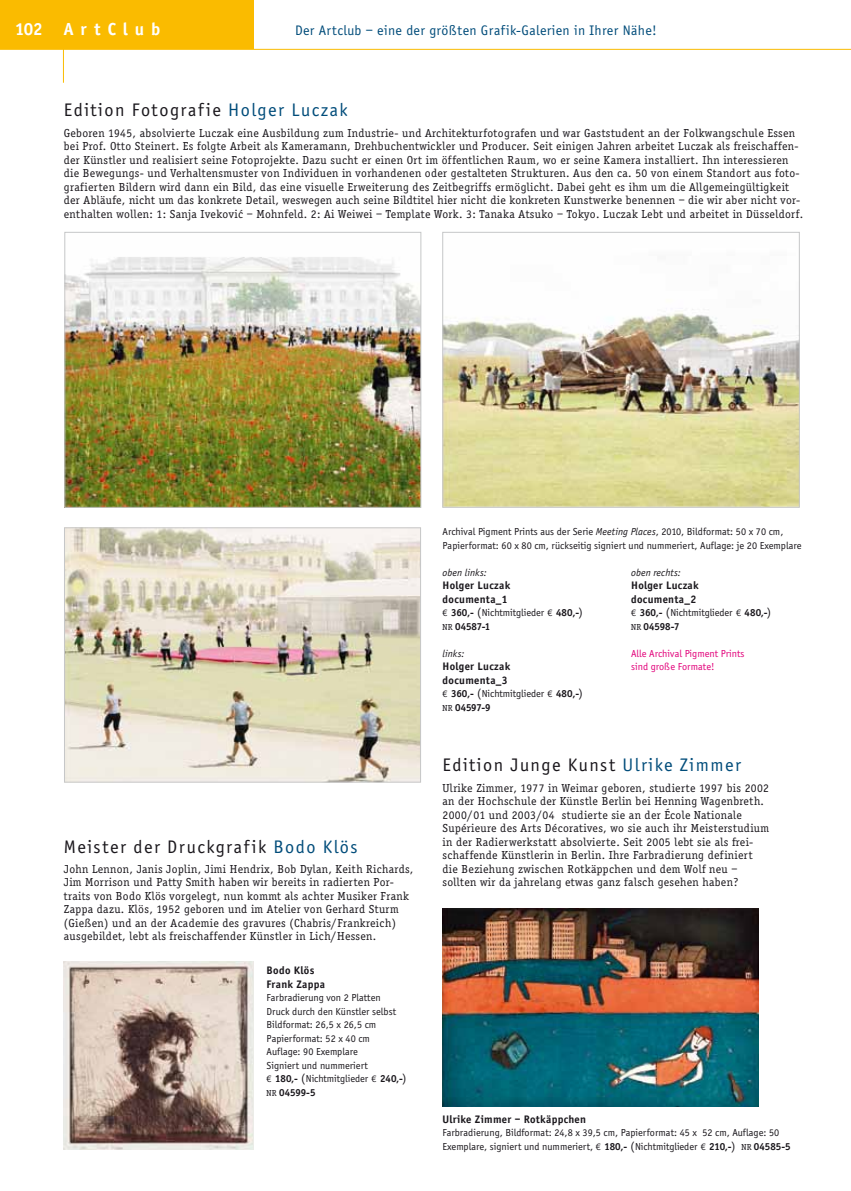
<style>
.page{position:relative;width:851px;height:1191px;background:#fff}
.page>*{position:absolute;margin:0;border:0;box-sizing:border-box;transform-origin:0 0}
.t1{font:18.75px "Officina Sans";letter-spacing:.08em;color:#1a171c}
.t2{font:700 18px "Officina Sans";letter-spacing:.39em;color:#fff}
.t3{font:14.25px "Officina Sans";letter-spacing:.025em;color:#004c7a}
.t4{font:12px/13.5px "Officina Serif";letter-spacing:.03em;color:#1a171c}
.t5{font:700 11.25px/13.5px "Officina Sans";letter-spacing:.03em;color:#1a171c}
.t6{font:10.5px/13.5px "Officina Sans";color:#1a171c}
.t7{font:10.5px/13.5px "Officina Sans";color:#e2007a}
.t8{font:700 10.5px "Officina Serif";letter-spacing:-.015em;color:#1a171c}
.t9{font:italic 10.5px "Officina Sans";letter-spacing:.01em;color:#1a171c}
.s1{color:#004c7a}
.s2{font-family:"Linotype Euro Font Rto S";font-size:9.75px}
.s3{font-weight:700}
.s4{font-family:"Officina Serif";font-size:12px}
.s5{font-weight:400;font-size:9px}
.s6{font-style:italic}
.s7{font-family:"Officina Serif";font-size:9px}
.s8{font-family:"Officina Serif";font-weight:700}
</style>
<div class="page">
<hr style="left:0;top:49px;width:850px;height:1px;background:#fabb00">
<hr style="left:63px;top:49px;width:1px;height:34px;background:#fabb00">
<div style="left:0;top:0;width:253px;height:49px;background:#fabb00"></div>
<img style="left:64px;top:962px;width:189px;height:187px">
<img style="left:442px;top:908px;width:316px;height:198px">
<img style="left:66px;top:257px;width:353px;height:249px">
<div style="left:64px;top:232px;width:357px;height:276px;border:1px solid #c6c7c8"></div>
<img style="left:444px;top:309px;width:353px;height:197px">
<div style="left:442px;top:232px;width:357px;height:276px;border:1px solid #c6c7c8"></div>
<img style="left:66px;top:529px;width:353px;height:251px">
<div style="left:64px;top:527px;width:357px;height:255px;border:1px solid #c6c7c8"></div>
<h2 class="t2" style="left:15px;top:19px;width:147px">102 ArtClub</h2>
<p class="t3" style="left:295px;top:23px;width:363px">Der Artclub – eine der größten Grafik-Galerien in Ihrer Nähe!</p>
<h1 class="t1" style="left:64px;top:100px;width:285px">Edition Fotografie <span class="s1">Holger Luczak</span></h1>
<p class="t4" style="left:64px;top:126px;width:740px">Geboren 1945, absolvierte Luczak eine Ausbildung zum Industrie- und Architekturfotografen und war Gaststudent an der Folkwangschule Essen bei Prof. Otto Steinert. Es folgte Arbeit als Kameramann, Drehbuchentwickler und Producer. Seit einigen Jahren arbeitet Luczak als freischaffen&shy;der Künstler und realisiert seine Fotoprojekte. Dazu sucht er einen Ort im öffentlichen Raum, wo er seine Kamera installiert. Ihn interessieren die Bewegungs- und Verhaltensmuster von Individuen in vorhandenen oder gestalteten Strukturen. Aus den ca. 50 von einem Standort aus foto&shy;grafierten Bildern wird dann ein Bild, das eine visuelle Erweiterung des Zeitbegriffs ermöglicht. Dabei geht es ihm um die Allgemeingültigkeit der Abläufe, nicht um das konkrete Detail, weswegen auch seine Bildtitel hier nicht die konkreten Kunstwerke benennen – die wir aber nicht vor&shy;enthalten wollen: 1: Sanja Ivekovi´c – Mohnfeld. 2: Ai Weiwei – Template Work. 3: Tanaka Atsuko – Tokyo. Luczak Lebt und arbeitet in Düsseldorf.</p>
<h1 class="t1" style="left:64px;top:836px;width:295px">Meister der Druckgrafik <span class="s1">Bodo Klös</span></h1>
<p class="t4" style="left:64px;top:862px;width:351px">John Lennon, Janis Joplin, Jimi Hendrix, Bob Dylan, Keith Richards, Jim Morrison und Patty Smith haben wir bereits in radierten Por&shy;traits von Bodo Klös vorgelegt, nun kommt als achter Musiker Frank Zappa dazu. Klös, 1952 geboren und im Atelier von Gerhard Sturm (Gießen) und an der Academie des gravures (Chabris/Frankreich) ausgebildet, lebt als freischaffender Künstler in Lich/Hessen.</p>
<p class="t5" style="left:266px;top:963px;width:60px">Bodo Klös<br>Frank Zappa</p>
<p class="t6" style="left:266px;top:991px;width:141px">Farbradierung von 2 Platten<br>Druck durch den Künstler selbst<br>Bildformat: 26,5 x 26,5 cm<br>Papierformat: 52 x 40 cm<br>Auflage: 90 Exemplare<br>Signiert und nummeriert<br><span class="s2">F</span> <span class="s3">180,-</span> <span class="s4">(</span>Nichtmitglieder <span class="s2">F</span> <span class="s3">240,-</span><span class="s4">)</span></p>
<p class="t8" style="left:266px;top:1085px;width:50px"><span class="s5">NR</span> 04599-5</p>
<p class="t6" style="left:442px;top:525px;width:360px">Archival Pigment Prints aus der Serie <span class="s6">Meeting Places</span>, 2010, Bildformat: 50 x 70 cm,<br>Papierformat: 60 x 80 cm, rückseitig signiert und nummeriert, Auflage: je 20 Exemplare</p>
<p class="t9" style="left:442px;top:566px;width:46px">oben links:</p>
<p class="t5" style="left:442px;top:578px;width:69px">Holger Luczak documenta_1</p>
<p class="t6" style="left:442px;top:606px;width:142px"><span class="s2">F</span> <span class="s3">360,-</span> <span class="s4">(</span>Nichtmitglieder <span class="s2">F</span> <span class="s3">480,-</span><span class="s4">)</span></p>
<p class="t8" style="left:442px;top:620px;width:49px"><span class="s5">NR</span> 04587-1</p>
<p class="t9" style="left:442px;top:647px;width:23px">links:</p>
<p class="t5" style="left:442px;top:659px;width:69px">Holger Luczak documenta_3</p>
<p class="t6" style="left:442px;top:687px;width:142px"><span class="s2">F</span> <span class="s3">360,-</span> <span class="s4">(</span>Nichtmitglieder <span class="s2">F</span> <span class="s3">480,-</span><span class="s4">)</span></p>
<p class="t8" style="left:442px;top:701px;width:50px"><span class="s5">NR</span> 04597-9</p>
<p class="t9" style="left:631px;top:566px;width:51px">oben rechts:</p>
<p class="t5" style="left:631px;top:578px;width:69px">Holger Luczak documenta_2</p>
<p class="t6" style="left:631px;top:606px;width:142px"><span class="s2">F</span> <span class="s3">360,-</span> <span class="s4">(</span>Nichtmitglieder <span class="s2">F</span> <span class="s3">480,-</span><span class="s4">)</span></p>
<p class="t8" style="left:631px;top:620px;width:50px"><span class="s5">NR</span> 04598-7</p>
<p class="t7" style="left:631px;top:646px;width:115px">Alle Archival Pigment Prints sind große Formate!</p>
<h1 class="t1" style="left:442px;top:755px;width:300px">Edition Junge Kunst <span class="s1">Ulrike Zimmer</span></h1>
<p class="t4" style="left:442px;top:781px;width:328px">Ulrike Zimmer, 1977 in Weimar geboren, studierte 1997 bis 2002 an der Hochschule der Künstle Berlin bei Henning Wagenbreth.<br>2000/01 und 2003/04 studierte sie an der École Nationale Supérieure des Arts Décoratives, wo sie auch ihr Meisterstudium in der Radierwerkstatt absolvierte. Seit 2005 lebt sie als frei&shy;schaffende Künstlerin in Berlin. Ihre Farbradierung definiert die Beziehung zwischen Rotkäppchen und dem Wolf neu – sollten wir da jahrelang etwas ganz falsch gesehen haben?</p>
<p class="t5" style="left:442px;top:1112px;width:145px">Ulrike Zimmer – Rotkäppchen</p>
<p class="t6" style="left:442px;top:1126px;width:349px">Farbradierung, Bildformat: 24,8 x 39,5 cm, Papierformat: 45 x 52 cm, Auflage: 50<br>Exemplare, signiert und nummeriert, <span class="s2">F</span> <span class="s3">180,-</span> <span class="s4">(</span>Nichtmitglieder <span class="s2">F</span> <span class="s3">210,-</span><span class="s4">)</span> <span class="s7">NR</span> <span class="s8">04585-5</span></p>
</div>
